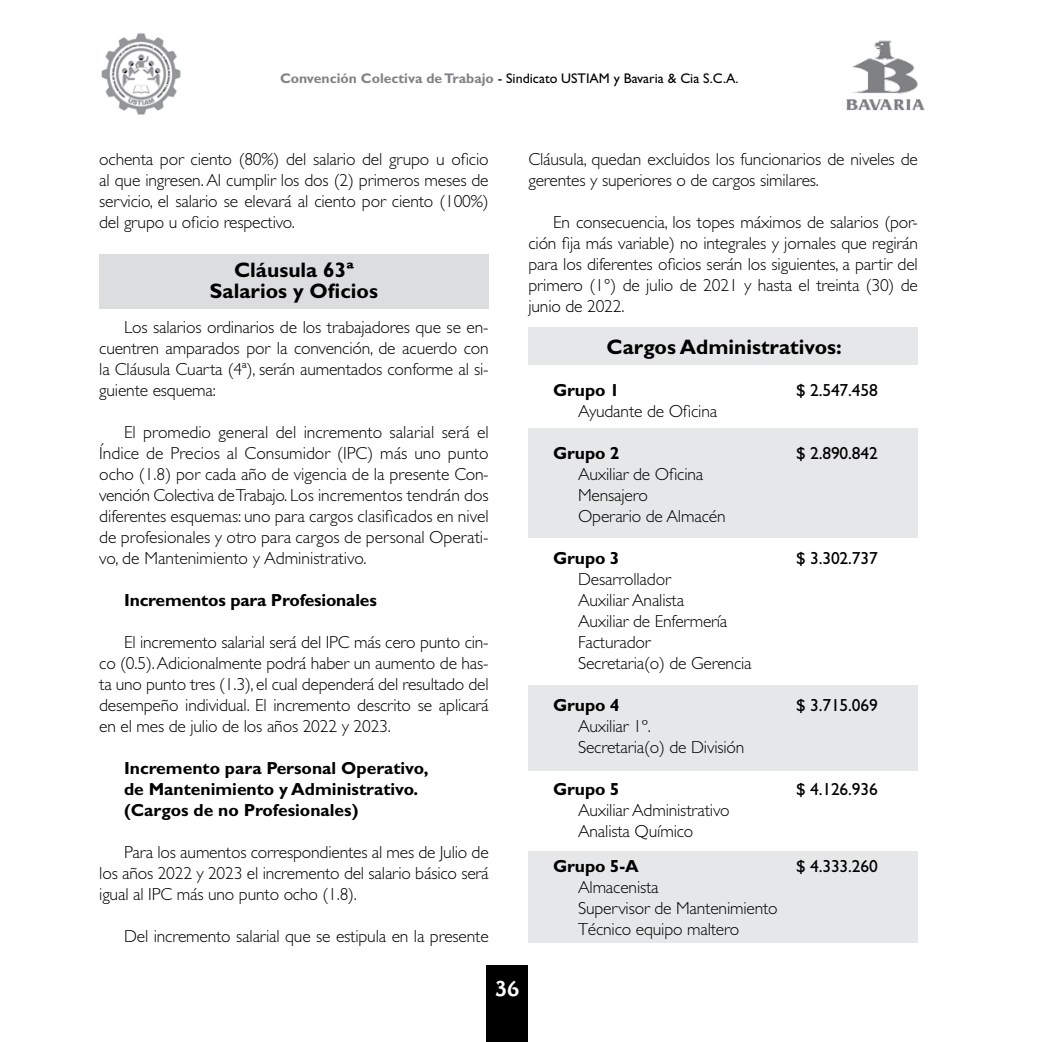
<style>
.page{position:relative;width:1042px;height:1042px;background:#fff}
.page>*{position:absolute;margin:0;border:0;box-sizing:border-box;transform-origin:0 0}
.t1{font:700 21px/21px "Gill Sans";color:#000;text-align:center}
.t2{font:700 21px "Cantoria";color:#fff}
.t3{font:300 17.5px/21px "Gill Sans";letter-spacing:-.01em;color:#000;text-align:justify}
.t4{font:700 17.5px/21px "Gill Sans";color:#000}
.t5{font:17.5px "Gill Sans";letter-spacing:-.01em;color:#000}
.t6{font:14px "Gill Sans";color:#000}
.s1{font-weight:700;color:#808285}
</style>
<div class="page">
<img style="left:846px;top:40px;width:79px;height:71px">
<img style="left:101px;top:33px;width:80px;height:82px">
<div style="left:486px;top:966px;width:42px;height:76px;background:#000"></div>
<div style="left:528px;top:851px;width:390px;height:92px;background:#e6e7e8"></div>
<div style="left:528px;top:685px;width:390px;height:85px;background:#e6e7e8"></div>
<div style="left:528px;top:428px;width:390px;height:109px;background:#e6e7e8"></div>
<div style="left:528px;top:327px;width:390px;height:38px;background:#e6e7e8"></div>
<div style="left:99px;top:254px;width:390px;height:54px;background:#dcddde"></div>
<p class="t6" style="left:280px;top:70px;width:460px"><span class="s1">Convención Colectiva de Trabajo</span> - Sindicato USTIAM y Bavaria &amp; Cia S.C.A.</p>
<p class="t3" style="left:99px;top:149px;width:391px">ochenta por ciento (80%) del salario del grupo u oficio al que ingresen. Al cumplir los dos (2) primeros meses de servicio, el salario se elevará al ciento por ciento (100%) del grupo u oficio respectivo.</p>
<p class="t1" style="left:210px;top:259px;width:170px">Cláusula 63ª<br>Salarios y Oficios</p>
<p class="t3" style="left:99px;top:317px;width:391px;text-indent:25px">Los salarios ordinarios de los trabajadores que se en&shy;cuentren amparados por la convención, de acuerdo con la Cláusula Cuarta (4ª), serán aumentados conforme al si&shy;guiente esquema:</p>
<p class="t3" style="left:99px;top:422px;width:391px;text-indent:25px">El promedio general del incremento salarial será el Índice de Precios al Consumidor (IPC) más uno punto ocho (1.8) por cada año de vigencia de la presente Con&shy;vención Colectiva de Trabajo. Los incrementos tendrán dos diferentes esquemas: uno para cargos clasificados en nivel de profesionales y otro para cargos de personal Operati&shy;vo, de Mantenimiento y Administrativo.</p>
<p class="t4" style="left:124px;top:589px;width:254px">Incrementos para Profesionales</p>
<p class="t3" style="left:99px;top:632px;width:391px;text-indent:25px">El incremento salarial será del IPC más cero punto cin&shy;co (0.5). Adicionalmente podrá haber un aumento de has&shy;ta uno punto tres (1.3), el cual dependerá del resultado del desempeño individual. El incremento descrito se aplicará en el mes de julio de los años 2022 y 2023.</p>
<p class="t4" style="left:124px;top:757px;width:306px">Incremento para Personal Operativo, de Mantenimiento y Administrativo. (Cargos de no Profesionales)</p>
<p class="t3" style="left:99px;top:842px;width:391px;text-indent:25px">Para los aumentos correspondientes al mes de Julio de los años 2022 y 2023 el incremento del salario básico será igual al IPC más uno punto ocho (1.8).</p>
<p class="t3" style="left:124px;top:926px;width:366px">Del incremento salarial que se estipula en la presente</p>
<p class="t3" style="left:528px;top:149px;width:391px">Cláusula, quedan excluidos los funcionarios de niveles de gerentes y superiores o de cargos similares.</p>
<p class="t3" style="left:528px;top:212px;width:391px;text-indent:25px">En consecuencia, los topes máximos de salarios (por&shy;ción fija más variable) no integrales y jornales que regirán para los diferentes oficios serán los siguientes, a partir del primero (1°) de julio de 2021 y hasta el treinta (30) de junio de 2022.</p>
<p class="t1" style="left:606px;top:336px;width:237px">Cargos Administrativos:</p>
<p class="t4" style="left:553px;top:379px;width:68px">Grupo 1</p>
<p class="t5" style="left:796px;top:380px;width:83px">$ 2.547.458</p>
<p class="t3" style="left:578px;top:401px;width:141px">Ayudante de Oficina</p>
<p class="t4" style="left:553px;top:442px;width:68px">Grupo 2</p>
<p class="t5" style="left:796px;top:443px;width:83px">$ 2.890.842</p>
<p class="t3" style="left:578px;top:464px;width:149px;text-align:left">Auxiliar de Oficina<br>Mensajero<br>Operario de Almacén</p>
<p class="t4" style="left:553px;top:547px;width:68px">Grupo 3</p>
<p class="t5" style="left:796px;top:548px;width:83px">$ 3.302.737</p>
<p class="t3" style="left:578px;top:569px;width:175px;text-align:left">Desarrollador<br>Auxiliar Analista<br>Auxiliar de Enfermería<br>Facturador<br>Secretaria(o) de Gerencia</p>
<p class="t4" style="left:553px;top:694px;width:68px">Grupo 4</p>
<p class="t5" style="left:796px;top:695px;width:83px">$ 3.715.069</p>
<p class="t3" style="left:578px;top:716px;width:168px">Auxiliar 1º.<br>Secretaria(o) de División</p>
<p class="t4" style="left:553px;top:778px;width:68px">Grupo 5</p>
<p class="t5" style="left:796px;top:779px;width:83px">$ 4.126.936</p>
<p class="t3" style="left:578px;top:800px;width:153px">Auxiliar Administrativo<br>Analista Químico</p>
<p class="t4" style="left:553px;top:855px;width:87px">Grupo 5-A</p>
<p class="t5" style="left:796px;top:856px;width:83px">$ 4.333.260</p>
<p class="t3" style="left:578px;top:877px;width:201px;text-align:left">Almacenista<br>Supervisor de Mantenimiento<br>Técnico equipo maltero</p>
<p class="t2" style="left:495px;top:976px;width:26px">36</p>
</div>
